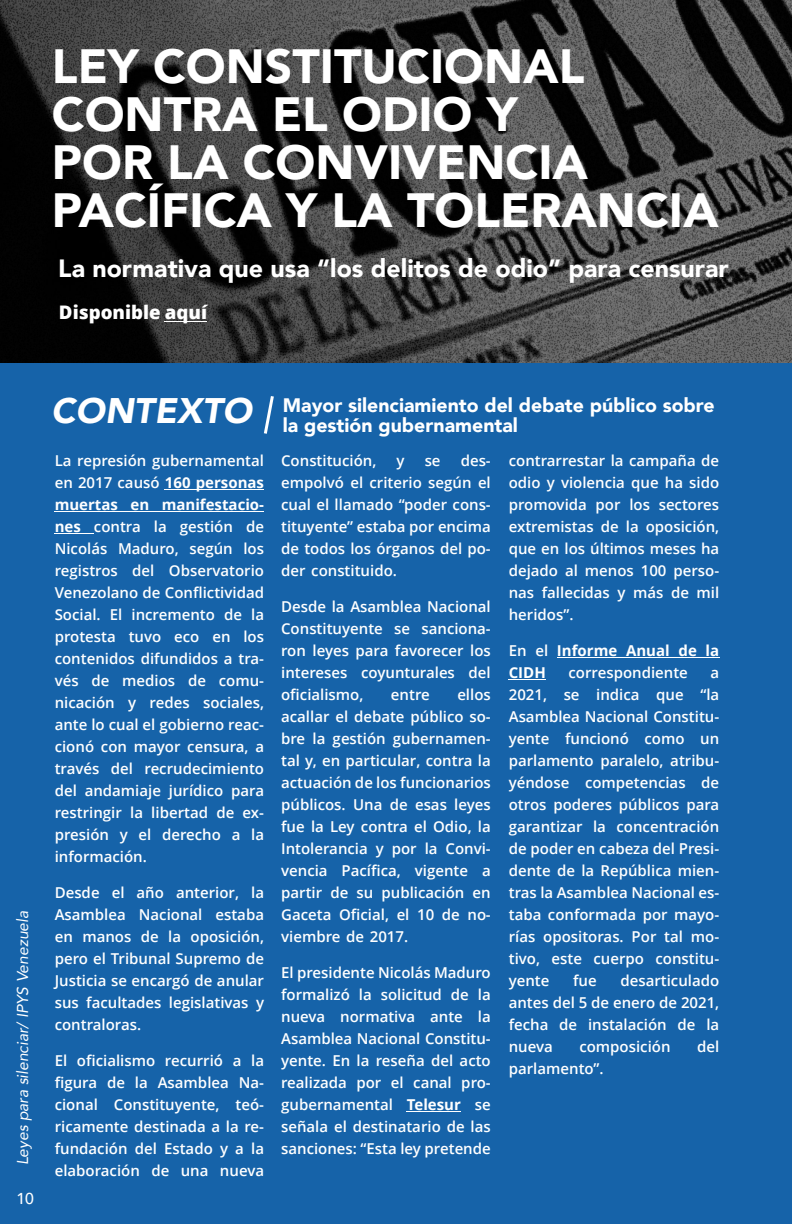
<style>
.page{position:relative;width:792px;height:1224px;background:#1663a9}
.page>*{position:absolute;margin:0;border:0;box-sizing:border-box;transform-origin:0 0}
.t1{font:900 48px/48px "Avenir";color:#fff}
.t2{font:italic 900 35.5px "Avenir";color:#fff}
.t3{font:900 24.9px "Avenir";color:#fff}
.t4{font:900 19.5px/19.5px "Avenir";color:#fff}
.t5{font:800 18.7px "Open Sans";color:#fff}
.t6{font:italic 15.8px "Avenir";color:#fff}
.t7{font:500 15.8px "Avenir";color:#fff}
.t8{font:600 15px/22px "Open Sans";color:#fff;text-align:justify}
.t9{font:700 15px/22px "Open Sans";color:#fff}
.s1{font-weight:700}
.s2{font-weight:600}
</style>
<div class="page">
<svg style="left:264px;top:396px;width:10px;height:38px"></svg>
<hr style="left:791px;top:0;width:1px;height:1224px;background:#67b5ff">
<img style="left:0;top:0;width:792px;height:363px">
<hr style="left:165px;top:321px;width:42px;height:1px;background:#fff">
<hr style="left:165px;top:489px;width:99px;height:1px;background:#fff">
<hr style="left:55px;top:511px;width:209px;height:1px;background:#fff">
<hr style="left:55px;top:533px;width:39px;height:1px;background:#fff">
<hr style="left:407px;top:1111px;width:54px;height:1px;background:#fff">
<hr style="left:557px;top:657px;width:162px;height:1px;background:#fff">
<hr style="left:509px;top:679px;width:37px;height:1px;background:#fff">
<h1 class="t1" style="left:52px;top:44px;width:668px">LEY CONSTITUCIONAL<br>CONTRA EL ODIO Y<br>POR LA CONVIVENCIA<br>PACÍFICA Y LA TOLERANCIA</h1>
<h3 class="t3" style="left:58px;top:252px;width:672px">La normativa que usa “los delitos de odio” para censurar</h3>
<p class="t5" style="left:59px;top:305px;width:150px">Disponible aquí</p>
<p class="t6" style="left:12px;top:1165px;width:256px;rotate:-90deg">Leyes para silenciar/ IPYS Venezuela</p>
<p class="t7" style="left:16px;top:1189px;width:19px">10</p>
<h2 class="t2" style="left:51px;top:387px;width:202px">CONTEXTO</h2>
<p class="t8" style="left:55px;top:451px;width:211px">La represión gubernamental en 2017 causó <span class="s1">160 personas muertas en manifestacio&shy;nes</span> contra la gestión de Nicolás Maduro, según los registros del Observatorio Venezolano de Conflictividad Social. El incremento de la protesta tuvo eco en los contenidos difundidos a tra&shy;vés de medios de comu&shy;nicación y redes sociales, ante lo cual el gobierno reac&shy;cionó con mayor censura, a través del recrudecimiento del andamiaje jurídico para restringir la libertad de ex&shy;presión y el derecho a la información.</p>
<p class="t8" style="left:55px;top:883px;width:211px">Desde el año anterior, la Asamblea Nacional estaba en manos de la oposición, pero el Tribunal Supremo de Justicia se encargó de anular sus facultades legislativas y contraloras.</p>
<p class="t8" style="left:55px;top:1051px;width:211px">El oficialismo recurrió a la figura de la Asamblea Na&shy;cional Constituyente, teó&shy;ricamente destinada a la re&shy;fundación del Estado y a la elaboración de una nueva</p>
<h3 class="t4" style="left:283px;top:396px;width:433px">Mayor silenciamiento del debate público sobre la gestión gubernamental</h3>
<p class="t8" style="left:281px;top:451px;width:97px">Constitución,</p>
<p class="t8" style="left:397px;top:451px;width:10px">y</p>
<p class="t8" style="left:425px;top:451px;width:17px">se</p>
<p class="t8" style="left:281px;top:451px;width:211px;text-indent:180px">des&shy;empolvó el criterio según el cual el llamado “poder cons&shy;tituyente” estaba por encima de todos los órganos del po&shy;der constituido.</p>
<p class="t8" style="left:281px;top:597px;width:211px">Desde la Asamblea Nacional Constituyente se sanciona&shy;ron leyes para favorecer los intereses coyunturales del oficialismo,</p>
<p class="t8" style="left:281px;top:685px;width:211px;text-indent:176px">ellos acallar el debate público so&shy;bre la gestión gubernamen&shy;tal y, en particular, contra la actuación de los funcionarios públicos. Una de esas leyes fue la Ley contra el Odio, la Intolerancia y por la Convi&shy;vencia Pacífica, vigente a partir de su publicación en Gaceta Oficial, el 10 de no&shy;viembre de 2017.</p>
<p class="t8" style="left:281px;top:963px;width:211px">El presidente Nicolás Maduro formalizó la solicitud de la nueva normativa ante la Asamblea Nacional Constitu&shy;yente. En la reseña del acto realizada por el canal pro&shy;gubernamental <span class="s1">Telesur</span> se señala el destinatario de las sanciones: “Esta ley pretende</p>
<p class="t8" style="left:391px;top:685px;width:40px">entre</p>
<p class="t8" style="left:509px;top:451px;width:212px">contrarrestar la campaña de odio y violencia que ha sido promovida por los sectores extremistas de la oposición, que en los últimos meses ha dejado al menos 100 perso&shy;nas fallecidas y más de mil heridos”.</p>
<p class="t9" style="left:509px;top:641px;width:212px"><span class="s2">En el</span> Informe Anual de la<br>CIDH</p>
<p class="t8" style="left:569px;top:663px;width:121px">correspondiente</p>
<p class="t8" style="left:509px;top:663px;width:212px;text-indent:202px">a 2021, se indica que “la Asamblea Nacional Constitu&shy;yente funcionó como un parlamento paralelo, atribu&shy;yéndose competencias de otros poderes públicos para garantizar la concentración de poder en cabeza del Presi&shy;dente de la República mien&shy;tras la Asamblea Nacional es&shy;taba conformada por mayo&shy;rías opositoras. Por tal mo&shy;tivo, este cuerpo constitu&shy;yente</p>
<p class="t8" style="left:573px;top:971px;width:25px">fue</p>
<p class="t8" style="left:509px;top:971px;width:212px;text-indent:112px">desarticulado antes del 5 de enero de 2021, fecha de instalación de la nueva</p>
<p class="t8" style="left:579px;top:1037px;width:93px">composición</p>
<p class="t8" style="left:697px;top:1037px;width:24px">del</p>
<p class="t8" style="left:509px;top:1059px;width:96px">parlamento”.</p>
</div>
